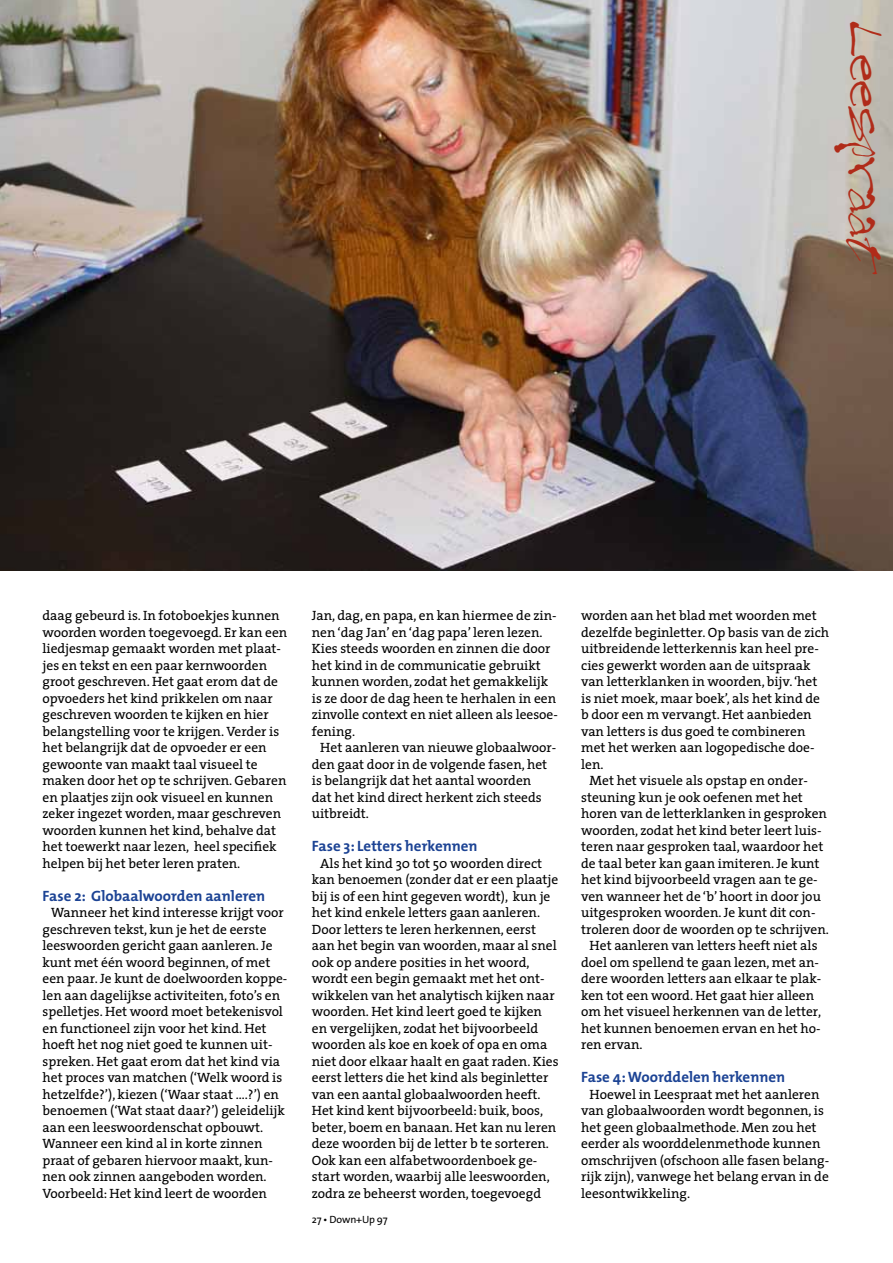
<style>
.page{position:relative;width:893px;height:1263px;background:#fff}
.page>*{position:absolute;margin:0;border:0;box-sizing:border-box;transform-origin:0 0}
.t1{font:48px "Treefrog";color:#b02b19}
.t2{font:700 15px "The Mix";color:#1c4394}
.t3{font:13.5px/16.5px "The Serif";color:#000}
.t4{font:10.5px "The Sans";letter-spacing:-.01em;color:#000}
</style>
<div class="page">
<img style="left:0;top:0;width:893px;height:571px">
<h1 class="t1" style="left:888px;top:21px;width:255px;rotate:90deg">Leespraat</h1>
<p class="t3" style="left:43px;top:607px;width:246px">daag gebeurd is. In fotoboekjes kunnen woorden worden toegevoegd. Er kan een liedjesmap gemaakt worden met plaat&shy;jes en tekst en een paar kernwoorden groot geschreven. Het gaat erom dat de opvoeders het kind prikkelen om naar geschreven woorden te kijken en hier belangstelling voor te krijgen. Verder is het belangrijk dat de opvoeder er een gewoonte van maakt taal visueel te maken door het op te schrijven. Gebaren en plaatjes zijn ook visueel en kunnen zeker ingezet worden, maar geschreven woorden kunnen het kind, behalve dat het toewerkt naar lezen, heel specifiek helpen bij het beter leren praten.</p>
<p class="t2" style="left:43px;top:883px;width:224px">Fase 2: Globaalwoorden aanleren</p>
<p class="t3" style="left:43px;top:904px;width:246px;text-indent:8px">Wanneer het kind interesse krijgt voor geschreven tekst, kun je het de eerste leeswoorden gericht gaan aanleren. Je kunt met één woord beginnen, of met een paar. Je kunt de doelwoorden koppe&shy;len aan dagelijkse activiteiten, foto’s en spelletjes. Het woord moet betekenisvol en functioneel zijn voor het kind. Het hoeft het nog niet goed te kunnen uit&shy;spreken. Het gaat erom dat het kind via het proces van matchen (‘Welk woord is hetzelfde?’), kiezen (‘Waar staat ….?’) en benoemen (‘Wat staat daar?’) geleidelijk aan een leeswoordenschat opbouwt.<br>Wanneer een kind al in korte zinnen praat of gebaren hiervoor maakt, kun&shy;nen ook zinnen aangeboden worden.<br>Voorbeeld: Het kind leert de woorden</p>
<p class="t3" style="left:312px;top:607px;width:248px">Jan, dag, en papa, en kan hiermee de zin&shy;nen ‘dag Jan’ en ‘dag papa’ leren lezen.<br>Kies steeds woorden en zinnen die door het kind in de communicatie gebruikt kunnen worden, zodat het gemakkelijk is ze door de dag heen te herhalen in een zinvolle context en niet alleen als leesoe&shy;fening.</p>
<p class="t3" style="left:312px;top:739px;width:246px;text-indent:8px">Het aanleren van nieuwe globaalwoor&shy;den gaat door in de volgende fasen, het is belangrijk dat het aantal woorden<br>dat het kind direct herkent zich steeds uitbreidt.</p>
<p class="t2" style="left:312px;top:833px;width:167px">Fase 3: Letters herkennen</p>
<p class="t3" style="left:312px;top:854px;width:248px;text-indent:8px">Als het kind 30 tot 50 woorden direct kan benoemen (zonder dat er een plaatje bij is of een hint gegeven wordt), kun je het kind enkele letters gaan aanleren.<br>Door letters te leren herkennen, eerst aan het begin van woorden, maar al snel ook op andere posities in het woord, wordt een begin gemaakt met het ont&shy;wikkelen van het analytisch kijken naar woorden. Het kind leert goed te kijken en vergelijken, zodat het bijvoorbeeld woorden als koe en koek of opa en oma niet door elkaar haalt en gaat raden. Kies eerst letters die het kind als beginletter van een aantal globaalwoorden heeft.<br>Het kind kent bijvoorbeeld: buik, boos, beter, boem en banaan. Het kan nu leren deze woorden bij de letter b te sorteren.<br>Ook kan een alfabetwoordenboek ge&shy;start worden, waarbij alle leeswoorden, zodra ze beheerst worden, toegevoegd</p>
<p class="t4" style="left:312px;top:1211px;width:77px">27 • Down+Up 97</p>
<p class="t3" style="left:581px;top:607px;width:237px">worden aan het blad met woorden met</p>
<p class="t3" style="left:581px;top:623px;width:249px">dezelfde beginletter. Op basis van de zich</p>
<p class="t3" style="left:581px;top:640px;width:239px">uitbreidende letterkennis kan heel pre-</p>
<p class="t3" style="left:581px;top:656px;width:231px">cies gewerkt worden aan de uitspraak</p>
<p class="t3" style="left:581px;top:673px;width:238px">van letterklanken in woorden, bijv. ‘het</p>
<p class="t3" style="left:581px;top:689px;width:240px">is niet moek, maar boek’, als het kind de</p>
<p class="t3" style="left:581px;top:706px;width:232px">b door een m vervangt. Het aanbieden</p>
<p class="t3" style="left:581px;top:722px;width:226px">van letters is dus goed te combineren</p>
<p class="t3" style="left:581px;top:739px;width:235px">met het werken aan logopedische doe-</p>
<p class="t3" style="left:581px;top:755px;width:24px">len.</p>
<p class="t3" style="left:590px;top:772px;width:220px">Met het visuele als opstap en onder-</p>
<p class="t3" style="left:581px;top:788px;width:223px">steuning kun je ook oefenen met het</p>
<p class="t3" style="left:581px;top:805px;width:247px">horen van de letterklanken in gesproken</p>
<p class="t3" style="left:581px;top:821px;width:242px">woorden, zodat het kind beter leert luis-</p>
<p class="t3" style="left:581px;top:838px;width:244px">teren naar gesproken taal, waardoor het</p>
<p class="t3" style="left:581px;top:854px;width:240px">de taal beter kan gaan imiteren. Je kunt</p>
<p class="t3" style="left:581px;top:871px;width:238px">het kind bijvoorbeeld vragen aan te ge-</p>
<p class="t3" style="left:581px;top:887px;width:241px">ven wanneer het de ‘b’ hoort in door jou</p>
<p class="t3" style="left:581px;top:904px;width:236px">uitgesproken woorden. Je kunt dit con-</p>
<p class="t3" style="left:581px;top:920px;width:249px">troleren door de woorden op te schrijven.</p>
<p class="t3" style="left:590px;top:937px;width:229px">Het aanleren van letters heeft niet als</p>
<p class="t3" style="left:581px;top:953px;width:239px">doel om spellend te gaan lezen, met an-</p>
<p class="t3" style="left:581px;top:970px;width:242px">dere woorden letters aan elkaar te plak-</p>
<p class="t3" style="left:581px;top:986px;width:235px">ken tot een woord. Het gaat hier alleen</p>
<p class="t3" style="left:581px;top:1003px;width:241px">om het visueel herkennen van de letter,</p>
<p class="t3" style="left:581px;top:1019px;width:241px">het kunnen benoemen ervan en het ho-</p>
<p class="t3" style="left:581px;top:1036px;width:63px">ren ervan.</p>
<p class="t2" style="left:581px;top:1064px;width:206px">Fase 4: Woorddelen herkennen</p>
<p class="t3" style="left:581px;top:1085px;width:250px;text-indent:8px">Hoewel in Leespraat met het aanleren van globaalwoorden wordt begonnen, is het geen globaalmethode. Men zou het eerder als woorddelenmethode kunnen omschrijven (ofschoon alle fasen belang&shy;rijk zijn), vanwege het belang ervan in de leesontwikkeling.</p>
</div>
